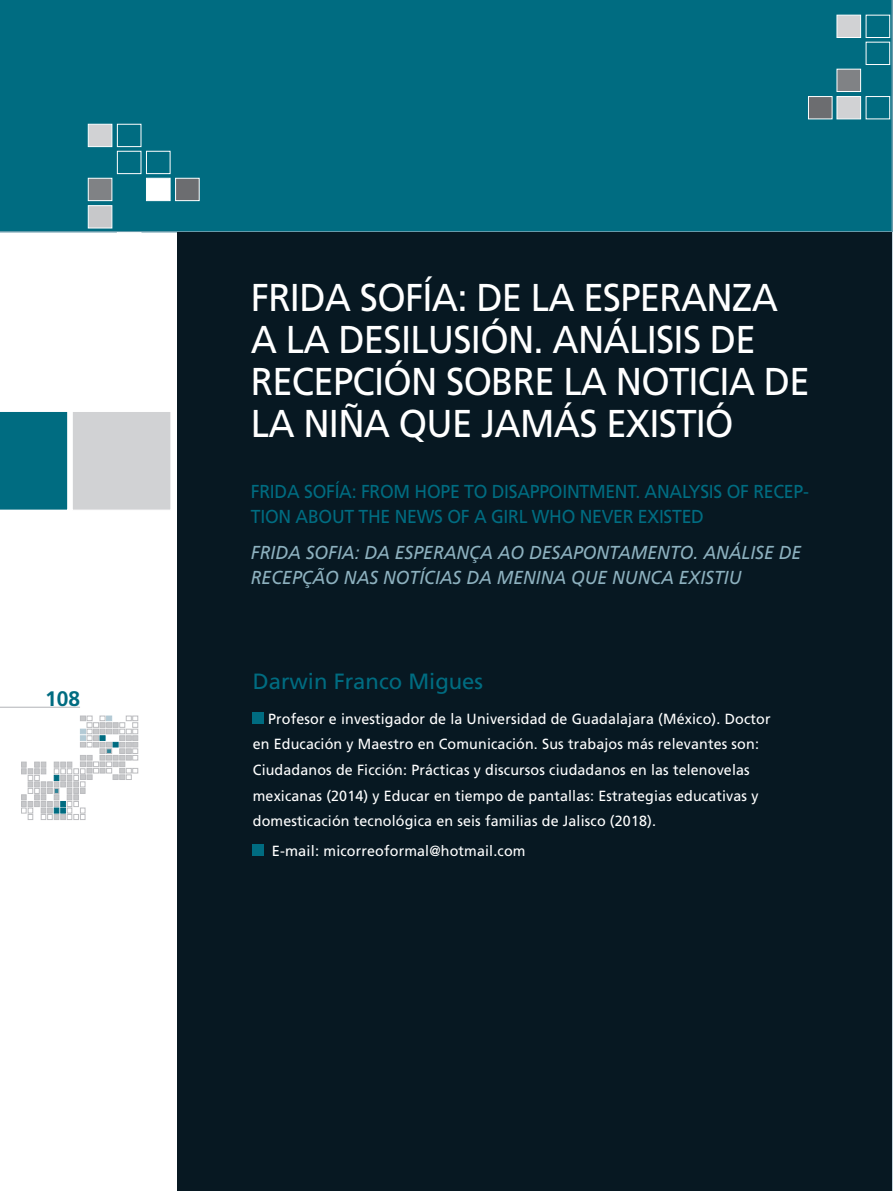
<style>
.page{position:relative;width:893px;height:1191px;background:#fff}
.page>*{position:absolute;margin:0;border:0;box-sizing:border-box;transform-origin:0 0}
.t1{font:38.85px/41.8px "Frutiger";letter-spacing:-.02em;color:#fff;scale:.94 1}
.t2{font:22.05px "Frutiger";color:#006c81}
.t3{font:700 21px "Frutiger";color:#006c81}
.t4{font:18.75px/24.5px "Frutiger";letter-spacing:-.015em;color:#006c81;scale:.94 1}
.t5{font:italic 18.75px/24.5px "Frutiger";color:#8db1bf;scale:.94 1}
.t6{font:14.7px/25.7px "Frutiger";letter-spacing:.01em;color:#fff}
</style>
<div class="page">
<svg style="left:21px;top:716px;width:117px;height:103px"></svg>
<div style="left:0;top:0;width:893px;height:232px;background:#006c81"></div>
<div style="left:88px;top:178px;width:24px;height:23px;background:#808285;border:1px solid #fff"></div>
<div style="left:146px;top:178px;width:24px;height:23px;background:#fff;border:1px solid #fff"></div>
<div style="left:175px;top:178px;width:24px;height:23px;background:#6c6d70;border:1px solid #fff"></div>
<div style="left:117px;top:151px;width:24px;height:23px;border:1px solid #fff"></div>
<div style="left:146px;top:151px;width:24px;height:23px;border:1px solid #fff"></div>
<div style="left:88px;top:124px;width:24px;height:23px;background:#d1d2d4;border:1px solid #fff"></div>
<div style="left:117px;top:124px;width:24px;height:23px;border:1px solid #fff"></div>
<div style="left:117px;top:232px;width:24px;height:23px;border:1px solid #fff"></div>
<div style="left:88px;top:205px;width:24px;height:23px;background:#c7c8ca;border:1px solid #fff"></div>
<div style="left:837px;top:69px;width:24px;height:23px;background:#808285;border:1px solid #fff"></div>
<div style="left:866px;top:42px;width:24px;height:23px;border:1px solid #fff"></div>
<div style="left:837px;top:15px;width:24px;height:23px;background:#d1d2d4;border:1px solid #fff"></div>
<div style="left:866px;top:15px;width:24px;height:23px;border:1px solid #fff"></div>
<div style="left:837px;top:96px;width:24px;height:23px;background:#d1d2d4;border:1px solid #fff"></div>
<div style="left:866px;top:96px;width:24px;height:23px;border:1px solid #fff"></div>
<div style="left:808px;top:96px;width:24px;height:23px;background:#6c6d70;border:1px solid #fff"></div>
<div style="left:177px;top:232px;width:716px;height:959px;background:#071822"></div>
<div style="left:72px;top:411px;width:99px;height:99px;background:#d1d2d4;border:1px solid #fff"></div>
<div style="left:0;top:412px;width:68px;height:98px;background:#006c81"></div>
<hr style="left:0;top:707px;width:80px;height:1px;background:#b2b3b7">
<div style="left:253px;top:712px;width:11px;height:11px;background:#006c81"></div>
<div style="left:253px;top:844px;width:11px;height:11px;background:#006c81"></div>
<h3 class="t3" style="left:45px;top:686px;width:37px">108</h3>
<h1 class="t1" style="left:251px;top:277px;width:596px">FRIDA SOFÍA: DE LA ESPERANZA<br>A LA DESILUSIÓN. ANÁLISIS DE<br>RECEPCIÓN SOBRE LA NOTICIA DE<br>LA NIÑA QUE JAMÁS EXISTIÓ</h1>
<p class="t4" style="left:251px;top:479px;width:595px">FRIDA SOFÍA: FROM HOPE TO DISAPPOINTMENT. ANALYSIS OF RECEP-<br>TION ABOUT THE NEWS OF A GIRL WHO NEVER EXISTED</p>
<p class="t5" style="left:251px;top:541px;width:587px">FRIDA SOFIA: DA ESPERANÇA AO DESAPONTAMENTO. ANÁLISE DE<br>RECEPÇÃO NAS NOTÍCIAS DA MENINA QUE NUNCA EXISTIU</p>
<h2 class="t2" style="left:253px;top:668px;width:232px">Darwin Franco Migues</h2>
<p class="t6" style="left:253px;top:705px;width:519px;text-indent:15px">Profesor e investigador de la Universidad de Guadalajara (México). Doctor en Educación y Maestro en Comunicación. Sus trabajos más relevantes son:<br>Ciudadanos de Ficción: Prácticas y discursos ciudadanos en las telenovelas mexicanas (2014) y Educar en tiempo de pantallas: Estrategias educativas y domesticación tecnológica en seis familias de Jalisco (2018).</p>
<p class="t6" style="left:272px;top:838px;width:255px">E-mail: micorreoformal@hotmail.com</p>
</div>
